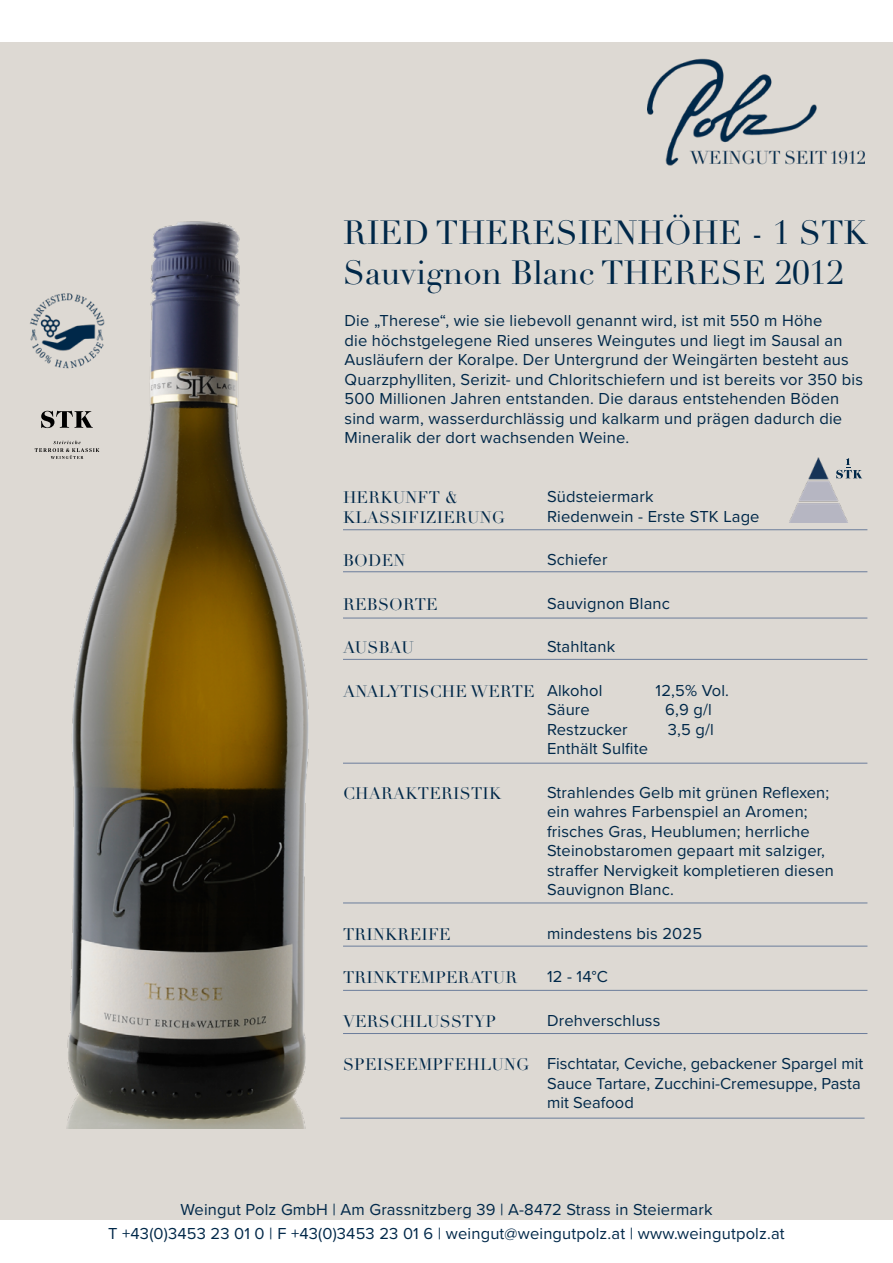
<style>
.page{position:relative;width:893px;height:1263px;background:#fff}
.page>*{position:absolute;margin:0;border:0;box-sizing:border-box;transform-origin:0 0}
.t1{font:33px "Didot LT Pro";color:#002849}
.t2{font:16.5px/19.5px "Proxima Nova";letter-spacing:.01em;color:#002849}
.t3{font:16.5px/19.5px "Didot LT Pro";letter-spacing:.01em;color:#002849}
</style>
<div class="page">
<div style="left:0;top:43px;width:893px;height:1177px;background:#ddd9d3"></div>
<img style="left:67px;top:221px;width:242px;height:907px">
<svg style="left:35px;top:441px;width:64px;height:18px"></svg>
<svg style="left:41px;top:411px;width:52px;height:17px"></svg>
<img style="left:789px;top:458px;width:62px;height:64px">
<hr style="left:343px;top:529px;width:524px;height:1px;background:#6b7d9b">
<hr style="left:343px;top:571px;width:524px;height:1px;background:#6b7d9b">
<hr style="left:343px;top:618px;width:524px;height:1px;background:#6b7d9b">
<hr style="left:343px;top:659px;width:524px;height:1px;background:#6b7d9b">
<hr style="left:343px;top:763px;width:524px;height:1px;background:#6b7d9b">
<hr style="left:343px;top:902px;width:524px;height:1px;background:#6b7d9b">
<hr style="left:343px;top:946px;width:524px;height:1px;background:#6b7d9b">
<hr style="left:343px;top:990px;width:524px;height:1px;background:#6b7d9b">
<hr style="left:343px;top:1033px;width:524px;height:1px;background:#6b7d9b">
<hr style="left:340px;top:1118px;width:525px;height:1px;background:#6b7d9b">
<img style="left:30px;top:293px;width:76px;height:79px">
<svg style="left:836px;top:458px;width:26px;height:20px"></svg>
<img style="left:648px;top:58px;width:217px;height:108px">
<p class="t1" style="left:343px;top:213px;width:526px">RIED THERESIENHÖHE - 1 STK</p>
<p class="t1" style="left:343px;top:253px;width:502px">Sauvignon Blanc THERESE 2012</p>
<p class="t2" style="left:344px;top:310px;width:520px">Die „Therese“, wie sie liebevoll genannt wird, ist mit 550 m Höhe<br>die höchstgelegene Ried unseres Weingutes und liegt im Sausal an Ausläufern der Koralpe. Der Untergrund der Weingärten besteht aus Quarzphylliten, Serizit- und Chloritschiefern und ist bereits vor 350 bis 500 Millionen Jahren entstanden. Die daraus entstehenden Böden sind warm, wasserdurchlässig und kalkarm und prägen dadurch die Mineralik der dort wachsenden Weine.</p>
<p class="t3" style="left:343px;top:488px;width:164px">HERKUNFT &amp;<br>KLASSIFIZIERUNG</p>
<p class="t3" style="left:343px;top:551px;width:64px">BODEN</p>
<p class="t3" style="left:343px;top:594px;width:96px">REBSORTE</p>
<p class="t3" style="left:343px;top:638px;width:73px">AUSBAU</p>
<p class="t3" style="left:343px;top:681px;width:193px">ANALYTISCHE WERTE</p>
<p class="t3" style="left:343px;top:783px;width:160px">CHARAKTERISTIK</p>
<p class="t3" style="left:343px;top:924px;width:109px">TRINKREIFE</p>
<p class="t3" style="left:343px;top:968px;width:176px">TRINKTEMPERATUR</p>
<p class="t3" style="left:343px;top:1011px;width:155px">VERSCHLUSSTYP</p>
<p class="t3" style="left:343px;top:1055px;width:188px">SPEISEEMPFEHLUNG</p>
<p class="t2" style="left:547px;top:486px;width:108px">Südsteiermark</p>
<p class="t2" style="left:547px;top:506px;width:214px">Riedenwein - Erste STK Lage</p>
<p class="t2" style="left:547px;top:549px;width:62px">Schiefer</p>
<p class="t2" style="left:547px;top:593px;width:124px">Sauvignon Blanc</p>
<p class="t2" style="left:547px;top:636px;width:70px">Stahltank</p>
<p class="t2" style="left:547px;top:680px;width:57px">Alkohol</p>
<p class="t2" style="left:656px;top:680px;width:75px">12,5% Vol.</p>
<p class="t2" style="left:547px;top:699px;width:44px">Säure</p>
<p class="t2" style="left:665px;top:699px;width:48px">6,9 g/l</p>
<p class="t2" style="left:547px;top:719px;width:82px">Restzucker</p>
<p class="t2" style="left:668px;top:719px;width:48px">3,5 g/l</p>
<p class="t2" style="left:547px;top:738px;width:103px">Enthält Sulfite</p>
<p class="t2" style="left:547px;top:782px;width:288px">Strahlendes Gelb mit grünen Reflexen; ein wahres Farbenspiel an Aromen; frisches Gras, Heublumen; herrliche Steinobstaromen gepaart mit salziger, straffer Nervigkeit kompletieren diesen Sauvignon Blanc.</p>
<p class="t2" style="left:547px;top:923px;width:157px">mindestens bis 2025</p>
<p class="t2" style="left:547px;top:966px;width:62px">12 - 14°C</p>
<p class="t2" style="left:547px;top:1010px;width:115px">Drehverschluss</p>
<p class="t2" style="left:547px;top:1053px;width:318px">Fischtatar, Ceviche, gebackener Spargel mit<br>Sauce Tartare, Zucchini-Cremesuppe, Pasta mit Seafood</p>
<p class="t2" style="left:180px;top:1199px;width:533px">Weingut Polz GmbH | Am Grassnitzberg 39 | A-8472 Strass in Steiermark</p>
<p class="t2" style="left:108px;top:1223px;width:678px">T +43(0)3453 23 01 0 | F +43(0)3453 23 01 6 | weingut@weingutpolz.at | www.weingutpolz.at</p>
</div>
